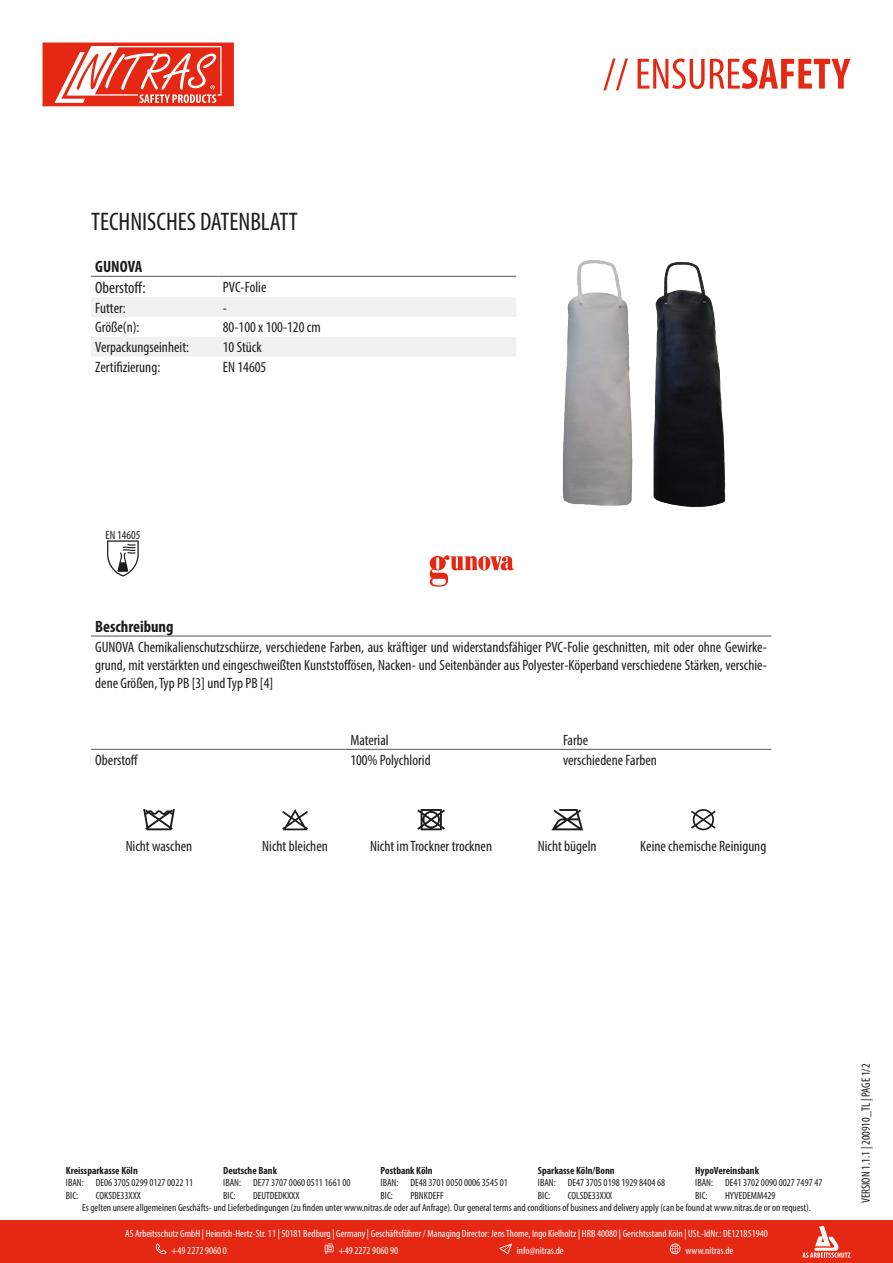
<style>
.page{position:relative;width:893px;height:1263px;background:#fff}
.page>*{position:absolute;margin:0;border:0;box-sizing:border-box;transform-origin:0 0}
.t1{font:condensed 25.5px "Myriad Pro";color:#1d1d1b}
.t2{font:700 condensed 16.5px "Myriad Pro";color:#1d1d1b}
.t3{font:condensed 16.5px "Myriad Pro";color:#1d1d1b}
.t4{font:condensed 15px/18px "Myriad Pro";color:#1d1d1b;text-align:justify}
.t5{font:condensed 12px "Myriad Pro";color:#1d1d1b}
.t6{font:condensed 10.5px/12.6px "Myriad Pro";color:#1d1d1b}
.t7{font:condensed 10.5px/17px "Myriad Pro";color:#fff}
.t8{font:700 condensed 10.5px "Myriad Pro";color:#1d1d1b}
</style>
<div class="page">
<svg style="left:603px;top:58px;width:247px;height:32px"></svg>
<svg style="left:43px;top:43px;width:191px;height:63px"></svg>
<div style="left:0;top:1220px;width:893px;height:43px;background:#e52813"></div>
<svg style="left:802px;top:1226px;width:48px;height:32px"></svg>
<svg style="left:156px;top:1243px;width:10px;height:11px"></svg>
<svg style="left:325px;top:1243px;width:9px;height:11px"></svg>
<svg style="left:499px;top:1243px;width:13px;height:11px"></svg>
<svg style="left:670px;top:1243px;width:10px;height:11px"></svg>
<svg style="left:91px;top:297px;width:425px;height:59px"></svg>
<hr style="left:91px;top:276px;width:128px;height:1px;background:#575756">
<hr style="left:219px;top:276px;width:297px;height:1px;background:#575756">
<img style="left:516px;top:260px;width:210px;height:248px">
<svg style="left:107px;top:540px;width:32px;height:37px"></svg>
<svg style="left:430px;top:555px;width:84px;height:32px"></svg>
<hr style="left:91px;top:636px;width:680px;height:1px;background:#575756">
<hr style="left:91px;top:749px;width:255px;height:1px;background:#575756">
<hr style="left:346px;top:749px;width:213px;height:1px;background:#575756">
<hr style="left:559px;top:749px;width:212px;height:1px;background:#575756">
<svg style="left:143px;top:809px;width:32px;height:21px"></svg>
<svg style="left:282px;top:809px;width:26px;height:21px"></svg>
<svg style="left:417px;top:809px;width:28px;height:21px"></svg>
<svg style="left:551px;top:809px;width:32px;height:21px"></svg>
<svg style="left:691px;top:809px;width:25px;height:21px"></svg>
<p class="t1" style="left:91px;top:206px;width:208px">TECHNISCHES DATENBLATT</p>
<p class="t2" style="left:95px;top:256px;width:49px">GUNOVA</p>
<p class="t3" style="left:95px;top:277px;width:52px">Oberstoff:</p>
<p class="t4" style="left:223px;top:278px;width:45px">PVC-Folie</p>
<p class="t4" style="left:95px;top:299px;width:32px">Futter:</p>
<p class="t4" style="left:223px;top:299px;width:6px">-</p>
<p class="t4" style="left:95px;top:318px;width:46px">Größe(n):</p>
<p class="t4" style="left:223px;top:318px;width:99px">80-100 x 100-120 cm</p>
<p class="t4" style="left:95px;top:338px;width:95px">Verpackungseinheit:</p>
<p class="t4" style="left:223px;top:338px;width:40px">10 Stück</p>
<p class="t4" style="left:95px;top:358px;width:67px">Zertifizierung:</p>
<p class="t4" style="left:223px;top:358px;width:45px">EN 14605</p>
<p class="t5" style="left:105px;top:527px;width:36px">EN 14605</p>
<p class="t2" style="left:95px;top:616px;width:80px">Beschreibung</p>
<p class="t4" style="left:95px;top:637px;width:673px">GUNOVA Chemikalienschutzschürze, verschiedene Farben, aus kräftiger und widerstandsfähiger PVC-Folie geschnitten, mit oder ohne Gewirke&shy;grund, mit verstärkten und eingeschweißten Kunststoffösen, Nacken- und Seitenbänder aus Polyester-Köperband verschiedene Stärken, verschie&shy;dene Größen, Typ PB [3] und Typ PB [4]</p>
<p class="t4" style="left:350px;top:731px;width:40px">Material</p>
<p class="t4" style="left:563px;top:731px;width:27px">Farbe</p>
<p class="t4" style="left:95px;top:751px;width:45px">Oberstoff</p>
<p class="t4" style="left:350px;top:751px;width:82px">100% Polychlorid</p>
<p class="t4" style="left:563px;top:751px;width:95px">verschiedene Farben</p>
<p class="t4" style="left:126px;top:837px;width:68px">Nicht waschen</p>
<p class="t4" style="left:262px;top:837px;width:67px">Nicht bleichen</p>
<p class="t4" style="left:370px;top:837px;width:123px">Nicht im Trockner trocknen</p>
<p class="t4" style="left:538px;top:837px;width:60px">Nicht bügeln</p>
<p class="t4" style="left:640px;top:837px;width:128px">Keine chemische Reinigung</p>
<p class="t8" style="left:66px;top:1164px;width:73px">Kreissparkasse Köln</p>
<p class="t8" style="left:223px;top:1164px;width:55px">Deutsche Bank</p>
<p class="t8" style="left:381px;top:1164px;width:54px">Postbank Köln</p>
<p class="t8" style="left:538px;top:1164px;width:78px">Sparkasse Köln/Bonn</p>
<p class="t8" style="left:695px;top:1164px;width:65px">HypoVereinsbank</p>
<p class="t6" style="left:66px;top:1176px;width:19px">IBAN:<br>BIC:</p>
<p class="t6" style="left:96px;top:1176px;width:99px">DE06 3705 0299 0127 0022 11<br>COKSDE33XXX</p>
<p class="t6" style="left:223px;top:1176px;width:19px">IBAN:<br>BIC:</p>
<p class="t6" style="left:253px;top:1176px;width:99px">DE77 3707 0060 0511 1661 00<br>DEUTDEDKXXX</p>
<p class="t6" style="left:381px;top:1176px;width:19px">IBAN:<br>BIC:</p>
<p class="t6" style="left:410px;top:1176px;width:99px">DE48 3701 0050 0006 3545 01<br>PBNKDEFF</p>
<p class="t6" style="left:538px;top:1176px;width:19px">IBAN:<br>BIC:</p>
<p class="t6" style="left:568px;top:1176px;width:99px">DE47 3705 0198 1929 8404 68<br>COLSDE33XXX</p>
<p class="t6" style="left:695px;top:1176px;width:19px">IBAN:<br>BIC:</p>
<p class="t6" style="left:725px;top:1176px;width:99px">DE41 3702 0090 0027 7497 47</p>
<p class="t6" style="left:725px;top:1189px;width:52px">HYVEDEMM429</p>
<p class="t6" style="left:82px;top:1201px;width:730px">Es gelten unsere allgemeinen Geschäfts- und Lieferbedingungen (zu finden unter www.nitras.de oder auf Anfrage). Our general terms and conditions of business and delivery apply (can be found at www.nitras.de or on request).</p>
<p class="t7" style="left:171px;top:1225px;width:598px;text-indent:-46px">AS Arbeitsschutz GmbH | Heinrich-Hertz-Str. 11 | 50181 Bedburg | Germany | Geschäftsführer / Managing Director: Jens Thome, Ingo Kielholtz | HRB 40080 | Gerichtsstand Köln | USt.-IdNr.: DE121851940 +49 2272 9060 0</p>
<p class="t7" style="left:338px;top:1242px;width:61px">+49 2272 9060 90</p>
<p class="t7" style="left:517px;top:1242px;width:48px">info@nitras.de</p>
<p class="t7" style="left:685px;top:1242px;width:49px">www.nitras.de</p>
<p class="t5" style="left:859px;top:1203px;width:141px;rotate:-90deg">VERSION 1.1.1 | 200910_TL | PAGE 1/2</p>
</div>
